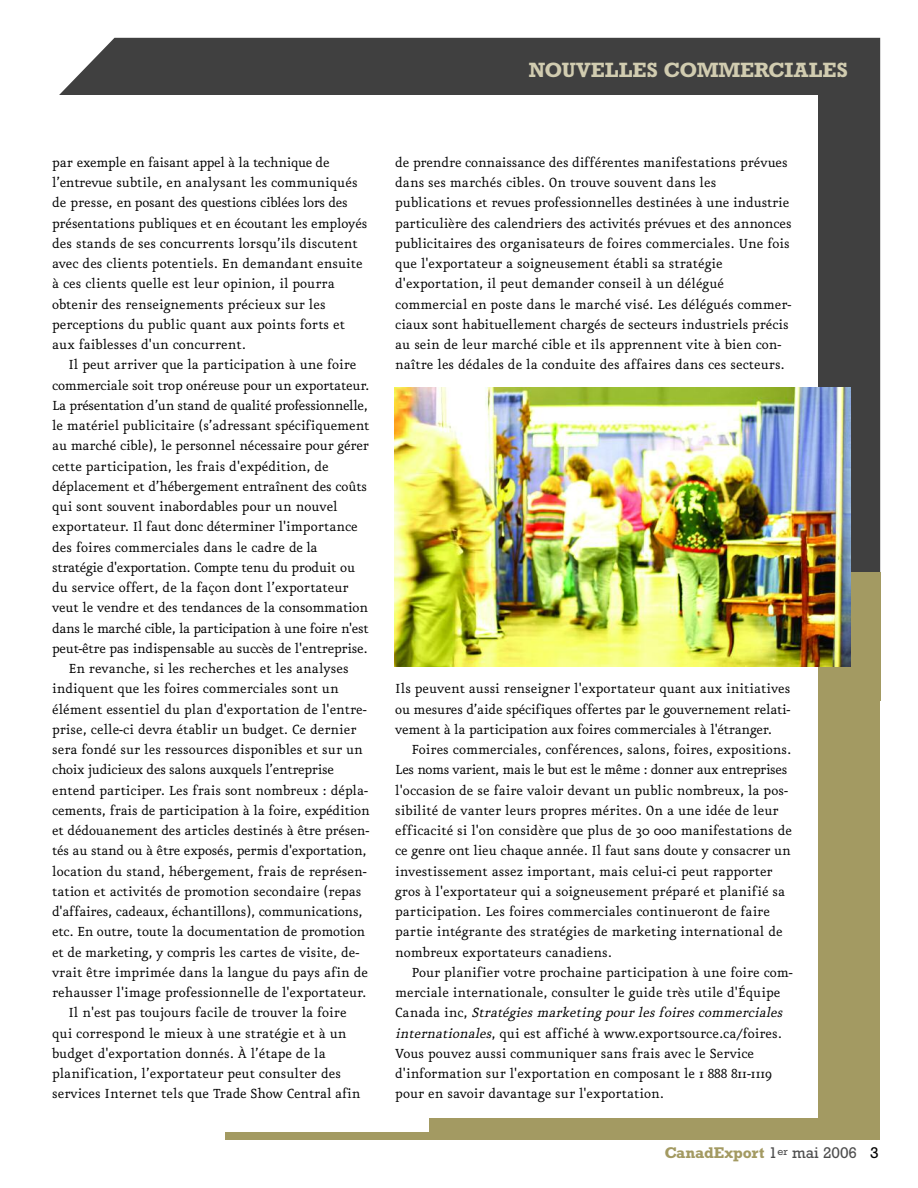
<style>
.page{position:relative;width:918px;height:1188px;background:#fff}
.page>*{position:absolute;margin:0;border:0;box-sizing:border-box;transform-origin:0 0}
.t1{font:700 21px "Rockwell";color:#d1ccb0}
.t2{font:15.75px/20.2px "Eureka";color:#000}
.t3{font:15.75px "Eureka";letter-spacing:-.025em;color:#000}
.t4{font:15.75px "Eureka";letter-spacing:-.02em;color:#000}
.t5{font:700 15.75px "Rockwell";letter-spacing:-.005em;color:#a39a62}
.s1{font-style:italic}
.s2{font-weight:400;color:#4d4d4d}
.s3{font-weight:400;color:#000}
</style>
<div class="page">
<div style="left:38px;top:623px;width:842px;height:516px;background:#a39a62"></div>
<div style="left:59px;top:38px;width:821px;height:534px;background:#404040"></div>
<div style="left:30px;top:95px;width:788px;height:1044px;background:#fff"></div>
<div style="left:430px;top:1118px;width:450px;height:21px;background:#a39a62"></div>
<div style="left:226px;top:1132px;width:654px;height:7px;background:#a39a62"></div>
<div style="left:818px;top:572px;width:62px;height:129px;background:#a39a62"></div>
<img style="left:394px;top:387px;width:456px;height:280px">
<h1 class="t1" style="left:529px;top:63px;width:321px">NOUVELLES COMMERCIALES</h1>
<p class="t2" style="left:52px;top:151px;width:317px">par exemple en faisant appel à la technique de l’entrevue subtile, en analysant les communiqués de presse, en posant des questions ciblées lors des présentations publiques et en écoutant les employés des stands de ses concurrents lorsqu’ils discutent avec des clients potentiels. En demandant ensuite à ces clients quelle est leur opinion, il pourra obtenir des renseignements précieux sur les perceptions du public quant aux points forts et aux faiblesses d'un concurrent.</p>
<p class="t2" style="left:68px;top:354px;width:290px">Il peut arriver que la participation à une foire</p>
<p class="t2" style="left:52px;top:374px;width:319px">commerciale soit trop onéreuse pour un exportateur.</p>
<p class="t3" style="left:52px;top:395px;width:317px">La présentation d’un stand de qualité professionnelle,</p>
<p class="t2" style="left:52px;top:414px;width:319px">le matériel publicitaire (s’adressant spécifiquement</p>
<p class="t2" style="left:52px;top:435px;width:318px">au marché cible), le personnel nécessaire pour gérer</p>
<p class="t2" style="left:52px;top:455px;width:278px">cette participation, les frais d'expédition, de</p>
<p class="t2" style="left:52px;top:475px;width:316px">déplacement et d’hébergement entraînent des coûts</p>
<p class="t2" style="left:52px;top:495px;width:287px">qui sont souvent inabordables pour un nouvel</p>
<p class="t2" style="left:52px;top:516px;width:307px">exportateur. Il faut donc déterminer l'importance</p>
<p class="t2" style="left:52px;top:536px;width:267px">des foires commerciales dans le cadre de la</p>
<p class="t4" style="left:52px;top:557px;width:305px">stratégie d'exportation. Compte tenu du produit ou</p>
<p class="t2" style="left:52px;top:576px;width:298px">du service offert, de la façon dont l’exportateur</p>
<p class="t2" style="left:52px;top:597px;width:317px">veut le vendre et des tendances de la consommation</p>
<p class="t3" style="left:52px;top:618px;width:318px">dans le marché cible, la participation à une foire n'est</p>
<p class="t2" style="left:52px;top:637px;width:317px">peut-être pas indispensable au succès de l'entreprise.</p>
<p class="t2" style="left:68px;top:657px;width:282px">En revanche, si les recherches et les analyses</p>
<p class="t2" style="left:52px;top:678px;width:288px">indiquent que les foires commerciales sont un</p>
<p class="t2" style="left:52px;top:698px;width:316px">élément essentiel du plan d'exportation de l'entre-</p>
<p class="t2" style="left:52px;top:718px;width:306px">prise, celle-ci devra établir un budget. Ce dernier</p>
<p class="t2" style="left:52px;top:738px;width:312px">sera fondé sur les ressources disponibles et sur un</p>
<p class="t4" style="left:52px;top:760px;width:283px">choix judicieux des salons auxquels l’entreprise</p>
<p class="t2" style="left:52px;top:779px;width:317px">entend participer. Les frais sont nombreux : dépla-</p>
<p class="t2" style="left:52px;top:799px;width:319px">cements, frais de participation à la foire, expédition</p>
<p class="t2" style="left:52px;top:819px;width:319px">et dédouanement des articles destinés à être présen-</p>
<p class="t2" style="left:52px;top:840px;width:316px">tés au stand ou à être exposés, permis d'exportation,</p>
<p class="t2" style="left:52px;top:860px;width:316px">location du stand, hébergement, frais de représen-</p>
<p class="t2" style="left:52px;top:880px;width:311px">tation et activités de promotion secondaire (repas</p>
<p class="t2" style="left:52px;top:900px;width:312px">d'affaires, cadeaux, échantillons), communications,</p>
<p class="t2" style="left:52px;top:921px;width:315px">etc. En outre, toute la documentation de promotion</p>
<p class="t2" style="left:52px;top:941px;width:309px">et de marketing, y compris les cartes de visite, de-</p>
<p class="t2" style="left:52px;top:961px;width:318px">vrait être imprimée dans la langue du pays afin de</p>
<p class="t2" style="left:52px;top:981px;width:316px">rehausser l'image professionnelle de l'exportateur.</p>
<p class="t2" style="left:68px;top:1002px;width:280px">Il n'est pas toujours facile de trouver la foire</p>
<p class="t2" style="left:52px;top:1022px;width:296px">qui correspond le mieux à une stratégie et à un</p>
<p class="t2" style="left:52px;top:1042px;width:275px">budget d'exportation donnés. À l’étape de la</p>
<p class="t2" style="left:52px;top:1062px;width:290px">planification, l’exportateur peut consulter des</p>
<p class="t2" style="left:52px;top:1083px;width:310px">services Internet tels que Trade Show Central afin</p>
<p class="t2" style="left:395px;top:151px;width:398px">de prendre connaissance des différentes manifestations prévues dans ses marchés cibles. On trouve souvent dans les publications et revues professionnelles destinées à une industrie particulière des calendriers des activités prévues et des annonces publicitaires des organisateurs de foires commerciales. Une fois que l'exportateur a soigneusement établi sa stratégie d'exportation, il peut demander conseil à un délégué commercial en poste dans le marché visé. Les délégués commer&shy;ciaux sont habituellement chargés de secteurs industriels précis au sein de leur marché cible et ils apprennent vite à bien con&shy;naître les dédales de la conduite des affaires dans ces secteurs.</p>
<p class="t2" style="left:395px;top:678px;width:397px;text-align:justify">Ils peuvent aussi renseigner l'exportateur quant aux initiatives ou mesures d’aide spécifiques offertes par le gouvernement relati&shy;vement à la participation aux foires commerciales à l'étranger.</p>
<p class="t2" style="left:395px;top:738px;width:398px;text-indent:16px">Foires commerciales, conférences, salons, foires, expositions.<br>Les noms varient, mais le but est le même : donner aux entreprises l'occasion de se faire valoir devant un public nombreux, la pos&shy;sibilité de vanter leurs propres mérites. On a une idée de leur efficacité si l'on considère que plus de 30 000 manifestations de ce genre ont lieu chaque année. Il faut sans doute y consacrer un investissement assez important, mais celui-ci peut rapporter gros à l'exportateur qui a soigneusement préparé et planifié sa participation. Les foires commerciales continueront de faire partie intégrante des stratégies de marketing international de nombreux exportateurs canadiens.</p>
<p class="t2" style="left:395px;top:961px;width:399px;text-indent:16px">Pour planifier votre prochaine participation à une foire com&shy;merciale internationale, consulter le guide très utile d'Équipe Canada inc, <span class="s1">Stratégies marketing pour les foires commerciales internationales</span>, qui est affiché à www.exportsource.ca/foires.<br>Vous pouvez aussi communiquer sans frais avec le Service d'information sur l'exportation en composant le 1 888 811-1119 pour en savoir davantage sur l'exportation.</p>
<p class="t5" style="left:665px;top:1147px;width:215px">CanadExport <span class="s2">1</span><sup>er</sup> <span class="s2">mai 2006</span> <span class="s3">3</span></p>
</div>
